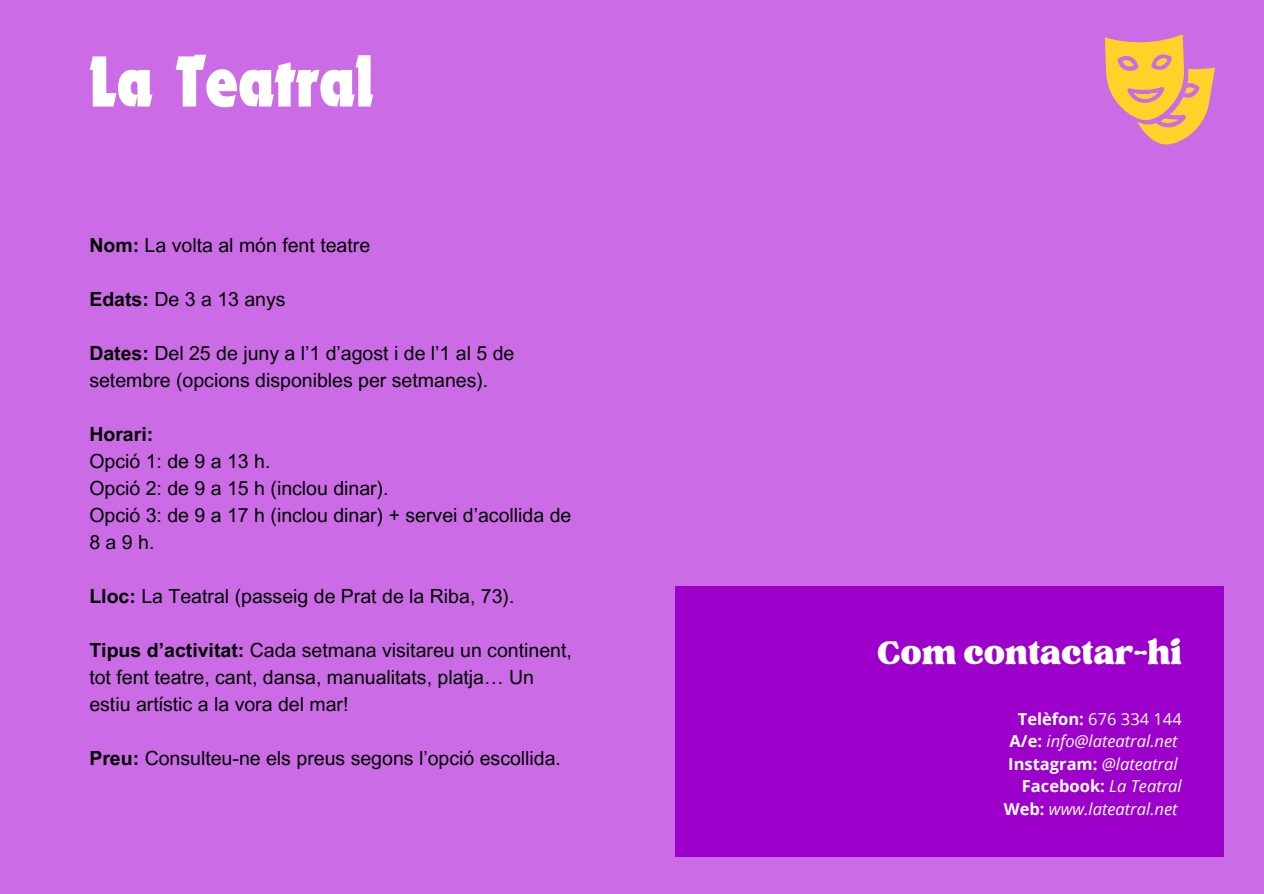
<style>
.page{position:relative;width:1264px;height:894px;background:#fff}
.page>*{position:absolute;margin:0;border:0;box-sizing:border-box;transform-origin:0 0}
.t1{font:700 condensed 75px "Dynamo Com";color:#fff}
.t2{font:45px "TAN Tangkiwood Display";color:#fff}
.t3{font:19.5px/27px "Arial MT Pro";color:#000}
.t4{font:700 19.5px "Arial MT Pro";color:#000}
.t5{font:italic 16.5px/22.5px "Open Sans";color:#fff;text-align:right}
.s1{font-weight:700}
.s2{font-weight:700;font-style:normal}
.s3{font-style:normal}
</style>
<div class="page">
<div style="left:0;top:0;width:1263px;height:893px;background:#cb6ce6"></div>
<div style="left:675px;top:586px;width:549px;height:270px;background:#9e00cb"></div>
<svg style="left:1104px;top:34px;width:110px;height:110px"></svg>
<h1 class="t1" style="left:89px;top:38px;width:286px">La Teatral</h1>
<p class="t3" style="left:89px;top:234px;width:282px"><span class="s1">Nom:</span> La volta al món fent teatre</p>
<p class="t3" style="left:89px;top:288px;width:198px"><span class="s1">Edats:</span> De 3 a 13 anys</p>
<p class="t3" style="left:89px;top:342px;width:426px"><span class="s1">Dates:</span> Del 25 de juny a l’1 d’agost i de l’1 al 5 de setembre (opcions disponibles per setmanes).</p>
<p class="t4" style="left:89px;top:426px;width:65px">Horari:</p>
<p class="t3" style="left:89px;top:450px;width:483px">Opció 1: de 9 a 13 h.<br>Opció 2: de 9 a 15 h (inclou dinar).<br>Opció 3: de 9 a 17 h (inclou dinar) + servei d’acollida de<br>8a9h.</p>
<p class="t3" style="left:89px;top:585px;width:426px"><span class="s1">Lloc:</span> La Teatral (passeig de Prat de la Riba, 73).</p>
<p class="t3" style="left:89px;top:639px;width:484px"><span class="s1">Tipus d’activitat:</span> Cada setmana visitareu un continent, tot fent teatre, cant, dansa, manualitats, platja… Un estiu artístic a la vora del mar!</p>
<p class="t3" style="left:89px;top:747px;width:473px"><span class="s1">Preu:</span> Consulteu-ne els preus segons l’opció escollida.</p>
<h2 class="t2" style="left:877px;top:635px;width:306px">Com contactar-hi</h2>
<p class="t5" style="left:1003px;top:706px;width:179px"><span class="s2">Telèfon:</span> <span class="s3">676 334 144<br></span><span class="s2">A/e:</span> info@lateatral.net<br><span class="s2">Instagram:</span> @lateatral<br><span class="s2">Facebook:</span> La Teatral<br><span class="s2">Web:</span> www.lateatral.net</p>
</div>
